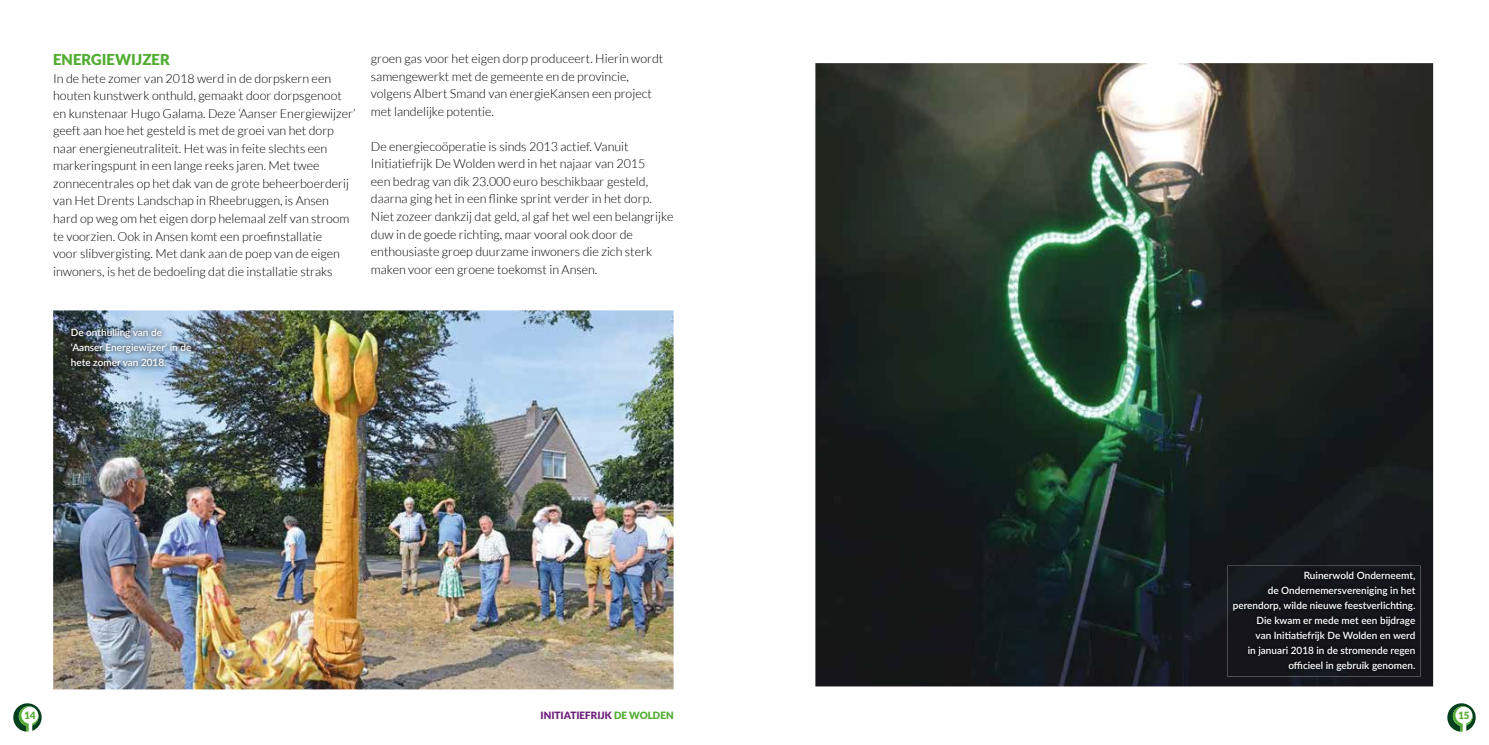
<style>
.page{position:relative;width:1489px;height:745px;background:#fff}
.page>*{position:absolute;margin:0;border:0;box-sizing:border-box;transform-origin:0 0}
.t1{font:900 15px "Lato";color:#52ae32}
.t2{font:12.5px/17.5px "Lato Light 2";color:#000}
.t3{font:300 12.5px "Lato";color:#000}
.t4{font:600 10px/15px "Lato";color:#fff}
.t5{font:900 10px "Lato";color:#6e217d}
.t6{font:900 10px "Lato";color:#52ae32}
.s1{color:#52ae32}
</style>
<div class="page">
<svg style="left:13px;top:703px;width:29px;height:28px"></svg>
<svg style="left:1447px;top:703px;width:28px;height:28px"></svg>
<img style="left:53px;top:310px;width:620px;height:379px">
<img style="left:66px;top:323px;width:130px;height:49px">
<img style="left:815px;top:63px;width:617px;height:623px">
<img style="left:1227px;top:565px;width:193px;height:111px">
<p class="t1" style="left:53px;top:51px;width:118px">ENERGIEWIJZER</p>
<p class="t2" style="left:53px;top:70px;width:304px">In de hete zomer van 2018 werd in de dorpskern een houten kunstwerk onthuld, gemaakt door dorpsgenoot en kunstenaar Hugo Galama. Deze ‘Aanser Energiewijzer’ geeft aan hoe het gesteld is met de groei van het dorp naar energieneutraliteit. Het was in feite slechts een markeringspunt in een lange reeks jaren. Met twee zonnecentrales op het dak van de grote beheerboerderij van Het Drents Landschap in Rheebruggen, is Ansen hard op weg om het eigen dorp helemaal zelf van stroom</p>
<p class="t3" style="left:53px;top:229px;width:270px">te voorzien. Ook in Ansen komt een proefinstallatie</p>
<p class="t2" style="left:53px;top:245px;width:288px">voor slibvergisting. Met dank aan de poep van de eigen inwoners, is het de bedoeling dat die installatie straks</p>
<p class="t2" style="left:371px;top:50px;width:294px">groen gas voor het eigen dorp produceert. Hierin wordt samengewerkt met de gemeente en de provincie, volgens Albert Smand van energieKansen een project met landelijke potentie.</p>
<p class="t2" style="left:371px;top:138px;width:279px">De energiecoöperatie is sinds 2013 actief. Vanuit<br>Initiatiefrijk De Wolden werd in het najaar van 2015 een bedrag van dik 23.000 euro beschikbaar gesteld,</p>
<p class="t3" style="left:371px;top:192px;width:282px">daarna ging het in een flinke sprint verder in het dorp.</p>
<p class="t2" style="left:371px;top:208px;width:304px">Niet zozeer dankzij dat geld, al gaf het wel een belangrijke duw in de goede richting, maar vooral ook door de enthousiaste groep duurzame inwoners die zich sterk maken voor een groene toekomst in Ansen.</p>
<p class="t4" style="left:71px;top:324px;width:122px">De onthulling van de ‘Aanser Energiewijzer’ in de hete zomer van 2018.</p>
<p class="t4" style="left:1232px;top:566px;width:184px;text-align:right">Ruinerwold Onderneemt,<br>de Ondernemersvereniging in het perendorp, wilde nieuwe feestverlichting.<br>Die kwam er mede met een bijdrage<br>van Initiatiefrijk De Wolden en werd<br>in januari 2018 in de stromende regen officieel in gebruik genomen.</p>
<p class="t6" style="left:24px;top:709px;width:13px">14</p>
<p class="t5" style="left:540px;top:709px;width:134px">INITIATIEFRIJK <span class="s1">DE WOLDEN</span></p>
<p class="t6" style="left:1457px;top:709px;width:13px">15</p>
</div>
